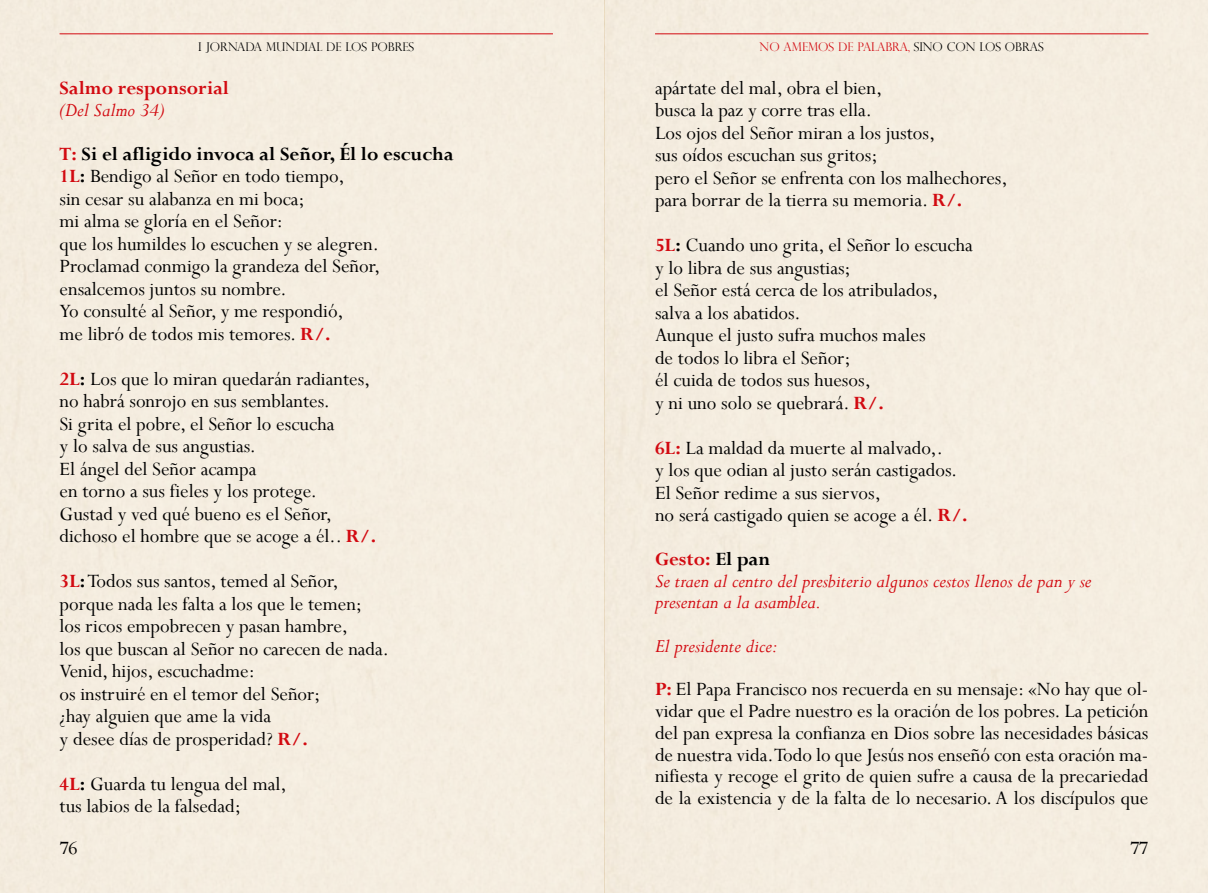
<style>
.page{position:relative;width:1208px;height:893px;background:#fff}
.page>*{position:absolute;margin:0;border:0;box-sizing:border-box;transform-origin:0 0}
.t1{font:21px/22.5px "Perpetua";color:#000}
.t2{font:italic 21px/21.8px "Perpetua";color:#d20a11}
.t3{font:700 21px/44.2px "Perpetua";color:#000}
.t4{font:700 21px "Perpetua";color:#d20a11}
.t5{font:300 12px "Perpetua Titling";letter-spacing:-.005em;color:#d20a11}
.t6{font:300 12px "Perpetua Titling";letter-spacing:-.005em;color:#000}
.s1{color:#000}
.s2{font-weight:400;font-style:italic;color:#d20a11}
.s3{color:#d20a11}
.s4{font-weight:700;color:#d20a11}
.s5{font-weight:700}
.s6{font-weight:700;font-style:normal}
.s7{font-weight:700;font-style:normal;color:#000}
.s8{font-style:italic;color:#d20a11}
</style>
<div class="page">
<div style="left:604px;top:0;width:604px;height:893px;background:#f5ede0"></div>
<hr style="left:655px;top:34px;width:493px;height:1px;background:#d20a11">
<div style="left:0;top:0;width:604px;height:893px;background:#f5ede0"></div>
<hr style="left:60px;top:34px;width:493px;height:1px;background:#d20a11">
<p class="t6" style="left:198px;top:40px;width:217px">I JORNADA MUNDIAL DE LOS POBRES</p>
<p class="t5" style="left:759px;top:40px;width:286px">NO AMEMOS DE PALABRA, <span class="s1">SINO CON LOS OBRAS</span></p>
<p class="t4" style="left:60px;top:75px;width:171px">Salmo responsorial</p>
<p class="t3" style="left:60px;top:87px;width:395px"><span class="s2">(Del Salmo 34)<br></span><span class="s3">T:</span> Si el afligido invoca al Señor, Él lo escucha</p>
<p class="t1" style="left:60px;top:165px;width:322px"><span class="s4">1L</span><span class="s5">:</span> Bendigo al Señor en todo tiempo,<br>sin cesar su alabanza en mi boca;<br>mi alma se gloría en el Señor:<br>que los humildes lo escuchen y se alegren.<br>Proclamad conmigo la grandeza del Señor, ensalcemos juntos su nombre.<br>Yo consulté al Señor, y me respondió,<br>me libró de todos mis temores. <span class="s4">R/.</span></p>
<p class="t1" style="left:60px;top:367px;width:318px"><span class="s4">2L</span><span class="s5">:</span> Los que lo miran quedarán radiantes, no habrá sonrojo en sus semblantes.<br>Si grita el pobre, el Señor lo escucha<br>y lo salva de sus angustias.<br>El ángel del Señor acampa<br>en torno a sus fieles y los protege.<br>Gustad y ved qué bueno es el Señor, dichoso el hombre que se acoge a él.. <span class="s4">R/.</span></p>
<p class="t1" style="left:60px;top:570px;width:331px"><span class="s4">3L</span><span class="s5">:</span> Todos sus santos, temed al Señor, porque nada les falta a los que le temen;<br>los ricos empobrecen y pasan hambre,<br>los que buscan al Señor no carecen de nada.<br>Venid, hijos, escuchadme:<br>os instruiré en el temor del Señor;<br>¿hay alguien que ame la vida<br>y desee días de prosperidad? <span class="s4">R/.</span></p>
<p class="t1" style="left:60px;top:772px;width:229px"><span class="s4">4L</span><span class="s5">:</span> Guarda tu lengua del mal, tus labios de la falsedad;</p>
<p class="t1" style="left:60px;top:837px;width:20px">76</p>
<p class="t1" style="left:655px;top:76px;width:354px">apártate del mal, obra el bien,<br>busca la paz y corre tras ella.<br>Los ojos del Señor miran a los justos,<br>sus oídos escuchan sus gritos;<br>pero el Señor se enfrenta con los malhechores, para borrar de la tierra su memoria. <span class="s4">R/.</span></p>
<p class="t1" style="left:655px;top:234px;width:319px"><span class="s4">5L</span><span class="s5">:</span> Cuando uno grita, el Señor lo escucha y lo libra de sus angustias;<br>el Señor está cerca de los atribulados, salva a los abatidos.<br>Aunque el justo sufra muchos males<br>de todos lo libra el Señor;<br>él cuida de todos sus huesos,<br>y ni uno solo se quebrará. <span class="s4">R/.</span></p>
<p class="t1" style="left:655px;top:436px;width:314px"><span class="s4">6L:</span> La maldad da muerte al malvado,.<br>y los que odian al justo serán castigados.<br>El Señor redime a sus siervos,<br>no será castigado quien se acoge a él. <span class="s4">R/.</span></p>
<p class="t2" style="left:655px;top:547px;width:438px"><span class="s6">Gesto:</span> <span class="s7">El pan<br></span>Se traen al centro del presbiterio algunos cestos llenos de pan y se presentan a la asamblea.</p>
<p class="t1" style="left:655px;top:624px;width:495px;line-height:43.5px"><span class="s8">El presidente dice:<br></span><span class="s4">P:</span> El Papa Francisco nos recuerda en su mensaje: «No hay que ol-</p>
<p class="t1" style="left:655px;top:700px;width:495px;line-height:21.8px;text-align:justify">vidar que el Padre nuestro es la oración de los pobres. La petición del pan expresa la confianza en Dios sobre las necesidades básicas de nuestra vida. Todo lo que Jesús nos enseñó con esta oración ma&shy;nifiesta y recoge el grito de quien sufre a causa de la precariedad de la existencia y de la falta de lo necesario. A los discípulos que</p>
<p class="t1" style="left:1130px;top:837px;width:20px">77</p>
</div>
